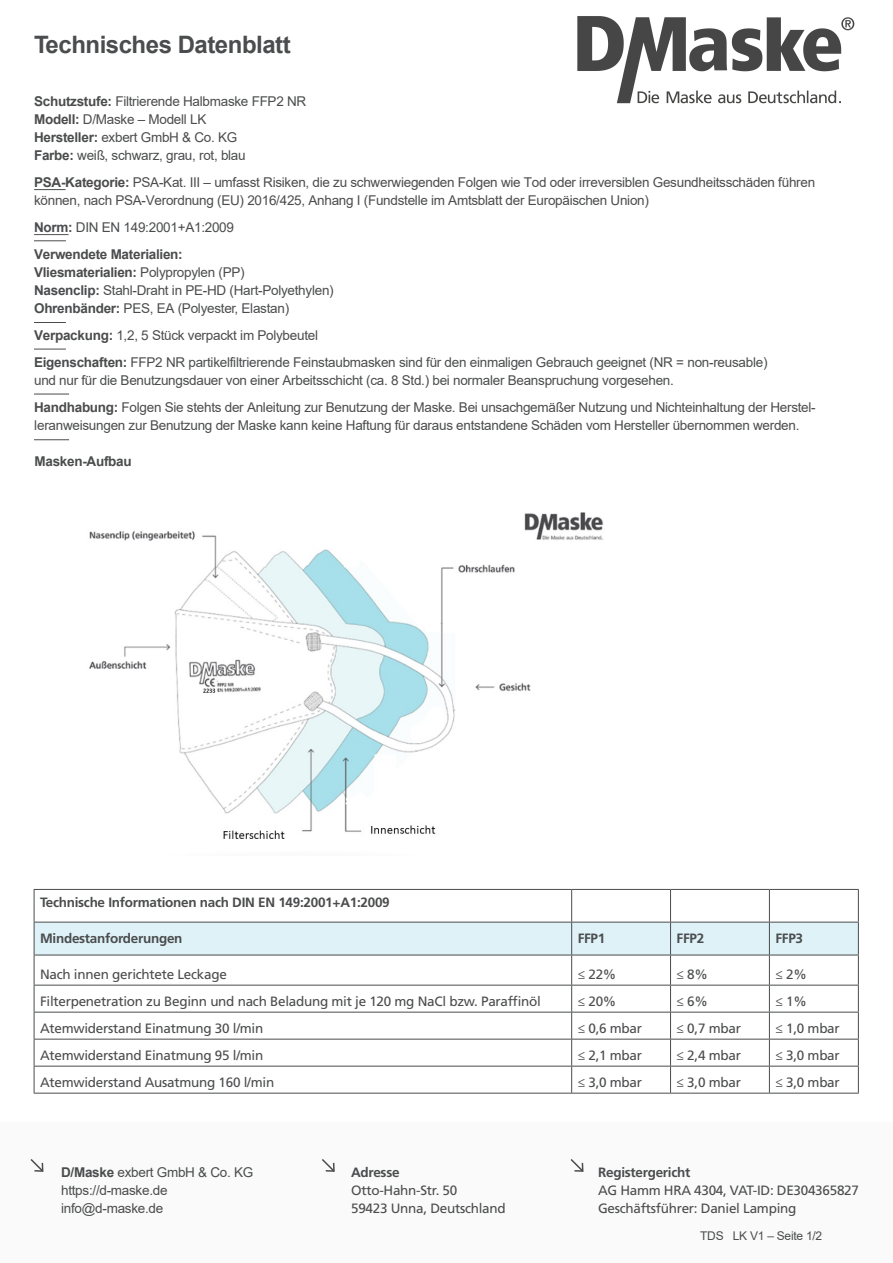
<style>
.page{position:relative;width:893px;height:1263px;background:#fff}
.page>*{position:absolute;margin:0;border:0;box-sizing:border-box;transform-origin:0 0}
.t1{font:700 24px "Arial";letter-spacing:-.02em;color:#4b4c4d}
.t2{font:13.5px/18px "Arial";letter-spacing:-.02em;color:#4b4c4d}
.t3{font:13.5px/18px "Frutiger LT Std";letter-spacing:-.02em;color:#4b4c4d}
.t4{font:700 13.5px "Frutiger LT Std";letter-spacing:-.02em;color:#4b4c4d}
.t5{font:700 13.5px/27px "Arial";letter-spacing:-.02em;color:#4b4c4d}
.t6{font:12px "Arial";letter-spacing:-.02em;color:#4b4c4d}
.s1{font-weight:700}
.s2{font-weight:400}
</style>
<div class="page">
<div style="left:0;top:1123px;width:893px;height:140px;background:#fafafa"></div>
<hr style="left:34px;top:240px;width:32px;height:1px;background:#4b4c4d">
<hr style="left:34px;top:322px;width:32px;height:1px;background:#4b4c4d">
<hr style="left:34px;top:349px;width:32px;height:1px;background:#4b4c4d">
<hr style="left:34px;top:394px;width:35px;height:1px;background:#4b4c4d">
<hr style="left:34px;top:439px;width:35px;height:1px;background:#4b4c4d">
<svg style="left:30px;top:1159px;width:14px;height:13px"></svg>
<svg style="left:322px;top:1159px;width:13px;height:13px"></svg>
<svg style="left:570px;top:1159px;width:14px;height:13px"></svg>
<hr style="left:34px;top:234px;width:35px;height:1px;background:#4b4c4d">
<hr style="left:34px;top:189px;width:32px;height:1px;background:#4b4c4d">
<div style="left:35px;top:923px;width:823px;height:32px;background:#def2f7"></div>
<hr style="left:34px;top:889px;width:538px;height:1px;background:#4b4c4d">
<hr style="left:34px;top:890px;width:1px;height:32px;background:#4b4c4d">
<hr style="left:572px;top:889px;width:98px;height:1px;background:#4b4c4d">
<hr style="left:571px;top:890px;width:1px;height:32px;background:#4b4c4d">
<hr style="left:670px;top:889px;width:99px;height:1px;background:#4b4c4d">
<hr style="left:670px;top:890px;width:1px;height:32px;background:#4b4c4d">
<hr style="left:769px;top:889px;width:90px;height:1px;background:#4b4c4d">
<hr style="left:769px;top:890px;width:1px;height:32px;background:#4b4c4d">
<hr style="left:858px;top:890px;width:1px;height:32px;background:#4b4c4d">
<hr style="left:34px;top:922px;width:538px;height:1px;background:#4b4c4d">
<hr style="left:34px;top:922px;width:1px;height:33px;background:#4b4c4d">
<hr style="left:572px;top:922px;width:98px;height:1px;background:#4b4c4d">
<hr style="left:571px;top:922px;width:1px;height:33px;background:#4b4c4d">
<hr style="left:670px;top:922px;width:99px;height:1px;background:#4b4c4d">
<hr style="left:670px;top:922px;width:1px;height:33px;background:#4b4c4d">
<hr style="left:769px;top:922px;width:90px;height:1px;background:#4b4c4d">
<hr style="left:769px;top:922px;width:1px;height:33px;background:#4b4c4d">
<hr style="left:858px;top:922px;width:1px;height:33px;background:#4b4c4d">
<hr style="left:34px;top:955px;width:538px;height:1px;background:#4b4c4d">
<hr style="left:34px;top:955px;width:1px;height:30px;background:#4b4c4d">
<hr style="left:572px;top:955px;width:98px;height:1px;background:#4b4c4d">
<hr style="left:571px;top:955px;width:1px;height:30px;background:#4b4c4d">
<hr style="left:670px;top:955px;width:99px;height:1px;background:#4b4c4d">
<hr style="left:670px;top:955px;width:1px;height:30px;background:#4b4c4d">
<hr style="left:769px;top:955px;width:90px;height:1px;background:#4b4c4d">
<hr style="left:769px;top:955px;width:1px;height:30px;background:#4b4c4d">
<hr style="left:858px;top:955px;width:1px;height:30px;background:#4b4c4d">
<hr style="left:34px;top:985px;width:538px;height:1px;background:#4b4c4d">
<hr style="left:572px;top:985px;width:98px;height:1px;background:#4b4c4d">
<hr style="left:670px;top:985px;width:99px;height:1px;background:#4b4c4d">
<hr style="left:769px;top:985px;width:90px;height:1px;background:#4b4c4d">
<hr style="left:34px;top:1012px;width:538px;height:1px;background:#4b4c4d">
<hr style="left:572px;top:1012px;width:98px;height:1px;background:#4b4c4d">
<hr style="left:670px;top:1012px;width:99px;height:1px;background:#4b4c4d">
<hr style="left:769px;top:1012px;width:90px;height:1px;background:#4b4c4d">
<hr style="left:34px;top:1039px;width:538px;height:1px;background:#4b4c4d">
<hr style="left:572px;top:1039px;width:98px;height:1px;background:#4b4c4d">
<hr style="left:670px;top:1039px;width:99px;height:1px;background:#4b4c4d">
<hr style="left:769px;top:1039px;width:90px;height:1px;background:#4b4c4d">
<hr style="left:34px;top:1066px;width:538px;height:1px;background:#4b4c4d">
<svg style="left:34px;top:985px;width:1px;height:108px"></svg>
<hr style="left:572px;top:1066px;width:98px;height:1px;background:#4b4c4d">
<svg style="left:571px;top:985px;width:1px;height:108px"></svg>
<hr style="left:670px;top:1066px;width:99px;height:1px;background:#4b4c4d">
<svg style="left:670px;top:985px;width:1px;height:108px"></svg>
<hr style="left:769px;top:1066px;width:90px;height:1px;background:#4b4c4d">
<svg style="left:769px;top:985px;width:1px;height:108px"></svg>
<svg style="left:858px;top:985px;width:1px;height:108px"></svg>
<hr style="left:34px;top:1093px;width:538px;height:1px;background:#4b4c4d">
<hr style="left:572px;top:1093px;width:98px;height:1px;background:#4b4c4d">
<hr style="left:670px;top:1093px;width:99px;height:1px;background:#4b4c4d">
<hr style="left:769px;top:1093px;width:90px;height:1px;background:#4b4c4d">
<img style="left:577px;top:16px;width:278px;height:88px">
<img style="left:89px;top:512px;width:515px;height:327px">
<h1 class="t1" style="left:34px;top:27px;width:258px">Technisches Datenblatt</h1>
<p class="t2" style="left:34px;top:93px;width:274px"><span class="s1">Schutzstufe:</span> Filtrierende Halbmaske FFP2 NR <span class="s1">Modell:</span> D/Maske – Modell LK<br><span class="s1">Hersteller:</span> exbert GmbH &amp; Co. KG<br><span class="s1">Farbe:</span> weiß, schwarz, grau, rot, blau</p>
<p class="t2" style="left:34px;top:173px;width:783px"><span class="s1">PSA-Kategorie:</span> PSA-Kat. III – umfasst Risiken, die zu schwerwiegenden Folgen wie Tod oder irreversiblen Gesundheitsschäden führen können, nach PSA-Verordnung (EU) 2016/425, Anhang I (Fundstelle im Amtsblatt der Europäischen Union)</p>
<p class="t5" style="left:34px;top:214px;width:201px">Norm: <span class="s2">DIN EN 149:2001+A1:2009<br></span>Verwendete Materialien:</p>
<p class="t2" style="left:34px;top:263px;width:301px"><span class="s1">Vliesmaterialien:</span> Polypropylen (PP)<br><span class="s1">Nasenclip:</span> Stahl-Draht in PE-HD (Hart-Polyethylen)<br><span class="s1">Ohrenbänder:</span> PES, EA (Polyester, Elastan)</p>
<p class="t2" style="left:34px;top:322px;width:735px;line-height:27px"><span class="s1">Verpackung:</span> 1,2, 5 Stück verpackt im Polybeutel<br><span class="s1">Eigenschaften:</span> FFP2 NR partikelfiltrierende Feinstaubmasken sind für den einmaligen Gebrauch geeignet (NR = non-reusable)</p>
<p class="t2" style="left:34px;top:367px;width:783px;line-height:27px">und nur für die Benutzungsdauer von einer Arbeitsschicht (ca. 8 Std.) bei normaler Beanspruchung vorgesehen.<br><span class="s1">Handhabung:</span> Folgen Sie stehts der Anleitung zur Benutzung der Maske. Bei unsachgemäßer Nutzung und Nichteinhaltung der Herstel-</p>
<p class="t2" style="left:34px;top:416px;width:767px">leranweisungen zur Benutzung der Maske kann keine Haftung für daraus entstandene Schäden vom Hersteller übernommen werden.</p>
<p class="t5" style="left:34px;top:448px;width:99px">Masken-Aufbau</p>
<p class="t4" style="left:40px;top:894px;width:351px">Technische Informationen nach DIN EN 149:2001+A1:2009</p>
<p class="t4" style="left:40px;top:930px;width:144px">Mindestanforderungen</p>
<p class="t4" style="left:578px;top:930px;width:29px">FFP1</p>
<p class="t4" style="left:676px;top:930px;width:29px">FFP2</p>
<p class="t4" style="left:775px;top:930px;width:29px">FFP3</p>
<p class="t3" style="left:40px;top:965px;width:188px">Nach innen gerichtete Leckage</p>
<p class="t3" style="left:578px;top:965px;width:40px">≤ 22%</p>
<p class="t3" style="left:676px;top:965px;width:33px">≤ 8%</p>
<p class="t3" style="left:775px;top:965px;width:33px">≤ 2%</p>
<p class="t3" style="left:40px;top:992px;width:502px">Filterpenetration zu Beginn und nach Beladung mit je 120 mg NaCl bzw. Paraffinöl</p>
<p class="t3" style="left:578px;top:992px;width:40px">≤ 20%</p>
<p class="t3" style="left:676px;top:992px;width:33px">≤ 6%</p>
<p class="t3" style="left:775px;top:992px;width:33px">≤ 1%</p>
<p class="t3" style="left:40px;top:1019px;width:225px">Atemwiderstand Einatmung 30 l/min</p>
<p class="t3" style="left:578px;top:1019px;width:66px">≤ 0,6 mbar</p>
<p class="t3" style="left:676px;top:1019px;width:66px">≤ 0,7 mbar</p>
<p class="t3" style="left:775px;top:1019px;width:66px">≤ 1,0 mbar</p>
<p class="t3" style="left:40px;top:1046px;width:225px">Atemwiderstand Einatmung 95 l/min</p>
<p class="t3" style="left:578px;top:1046px;width:66px">≤ 2,1 mbar</p>
<p class="t3" style="left:676px;top:1046px;width:66px">≤ 2,4 mbar</p>
<p class="t3" style="left:775px;top:1046px;width:66px">≤ 3,0 mbar</p>
<p class="t3" style="left:40px;top:1073px;width:236px">Atemwiderstand Ausatmung 160 l/min</p>
<p class="t3" style="left:578px;top:1073px;width:66px">≤ 3,0 mbar</p>
<p class="t3" style="left:676px;top:1073px;width:66px">≤ 3,0 mbar</p>
<p class="t3" style="left:775px;top:1073px;width:66px">≤ 3,0 mbar</p>
<p class="t2" style="left:61px;top:1163px;width:194px"><span class="s1">D/Maske</span> exbert GmbH &amp; Co. KG https://d-maske.de info@d-maske.de</p>
<p class="t4" style="left:351px;top:1164px;width:50px">Adresse</p>
<p class="t3" style="left:351px;top:1181px;width:156px">Otto-Hahn-Str. 50<br>59423 Unna, Deutschland</p>
<p class="t4" style="left:598px;top:1164px;width:94px">Registergericht</p>
<p class="t3" style="left:598px;top:1181px;width:262px">AG Hamm HRA 4304, VAT-ID: DE304365827<br>Geschäftsführer: Daniel Lamping</p>
<p class="t6" style="left:700px;top:1228px;width:124px">TDS LK V1 – Seite 1/2</p>
</div>
